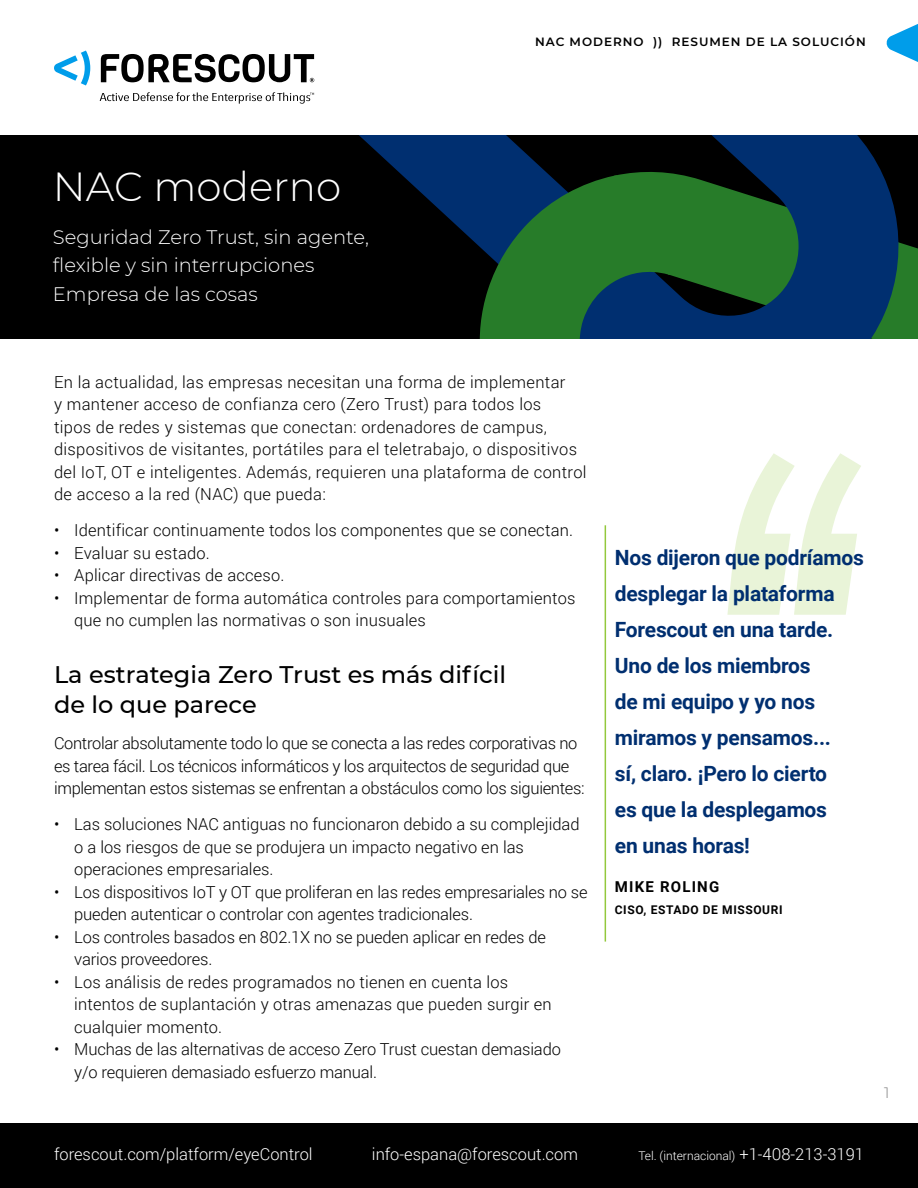
<style>
.page{position:relative;width:918px;height:1188px;background:#fff}
.page>*{position:absolute;margin:0;border:0;box-sizing:border-box;transform-origin:0 0}
.quotation_mark{font:italic 600px "Century Gothic Pro";color:#e9f4d8}
.Solution_Name{font:300 40.5px "Montserrat";color:#fff}
.subhead{font:500 24px/30px "Montserrat";color:#000}
.quote{font:700 21px/36px "Roboto";letter-spacing:-.01em;color:#002f70}
.Solution_Description{font:300 19.5px/28.5px "Montserrat";color:#fff}
.body_copy{font:300 16.5px/22.5px "Roboto";color:#000}
.body_copy-2{font:300 16.5px/22.5px "Roboto";letter-spacing:.02em;color:#000}
.body_copy-3{font:300 16.5px/22.5px "Roboto";letter-spacing:-.02em;color:#000}
.t1{font:300 16.5px "Roboto";color:#fff}
.quote_name{font:700 15px "Roboto";letter-spacing:.08em;color:#000}
.t2{font:300 15px "Montserrat";color:#808080}
.t3{font:300 12px "Roboto";color:#fff}
.brief_name_header{font:600 12px "Montserrat";letter-spacing:.08em;color:#000}
.quote_title{font:700 12px "Roboto";letter-spacing:.05em;color:#000}
.s1{font-size:16.5px}
</style>
<div class="page">
<div style="left:0;top:135px;width:918px;height:203px;background:#000"></div>
<svg style="left:359px;top:135px;width:83px;height:77px"></svg>
<svg style="left:442px;top:135px;width:439px;height:93px;fill:#002f70"></svg>
<svg style="left:459px;top:170px;width:459px;height:168px;background:#124d41"></svg>
<svg style="left:886px;top:24px;width:32px;height:38px"></svg>
<hr style="left:605px;top:525px;width:1px;height:417px;background:#93c83c">
<svg style="left:54px;top:51px;width:36px;height:34px"></svg>
<svg style="left:101px;top:54px;width:213px;height:29px"></svg>
<svg style="left:100px;top:92px;width:214px;height:12px"></svg>
<div style="left:0;top:1123px;width:918px;height:65px;background:#000"></div>
<p class="brief_name_header" style="left:535px;top:34px;width:332px">NAC MODERNO )) RESUMEN DE LA SOLUCIÓN</p>
<p class="Solution_Name" style="left:53px;top:159px;width:290px">NAC moderno</p>
<p class="Solution_Description" style="left:53px;top:222px;width:318px">Seguridad Zero Trust, sin agente, flexible y sin interrupciones<br>Empresa de las cosas</p>
<p class="body_copy-2" style="left:54px;top:370px;width:534px">En la actualidad, las empresas necesitan una forma de implementar<br>y mantener acceso de confianza cero (Zero Trust) para todos los<br>tipos de redes y sistemas que conectan: ordenadores de campus, dispositivos de visitantes, portátiles para el teletrabajo, o dispositivos del IoT, OT e inteligentes. Además, requieren una plataforma de control de acceso a la red (NAC) que pueda:</p>
<p class="body_copy" style="left:54px;top:519px;width:521px">• Identificar continuamente todos los componentes que se conectan.</p>
<p class="body_copy" style="left:54px;top:541px;width:157px">• Evaluar su estado.</p>
<p class="body_copy" style="left:54px;top:564px;width:232px">• Aplicar directivas de acceso.</p>
<p class="body_copy" style="left:74px;top:586px;width:503px;text-indent:-20px">• Implementar de forma automática controles para comportamientos que no cumplen las normativas o son inusuales</p>
<p class="subhead" style="left:54px;top:659px;width:454px">La estrategia Zero Trust es más difícil de lo que parece</p>
<p class="body_copy-3" style="left:54px;top:732px;width:532px">Controlar absolutamente todo lo que se conecta a las redes corporativas no es tarea fácil. Los técnicos informáticos y los arquitectos de seguridad que implementan estos sistemas se enfrentan a obstáculos como los siguientes:</p>
<p class="body_copy" style="left:74px;top:813px;width:507px;text-indent:-20px">• Las soluciones NAC antiguas no funcionaron debido a su complejidad o a los riesgos de que se produjera un impacto negativo en las operaciones empresariales.</p>
<p class="body_copy" style="left:74px;top:880px;width:515px;text-indent:-20px">• Los dispositivos IoT y OT que proliferan en las redes empresariales no se pueden autenticar o controlar con agentes tradicionales.</p>
<p class="body_copy" style="left:74px;top:925px;width:473px;text-indent:-20px">• Los controles basados en 802.1X no se pueden aplicar en redes de varios proveedores.</p>
<p class="body_copy" style="left:74px;top:970px;width:479px;text-indent:-20px">• Los análisis de redes programados no tienen en cuenta los intentos de suplantación y otras amenazas que pueden surgir en cualquier momento.</p>
<p class="body_copy" style="left:74px;top:1038px;width:488px;text-indent:-20px">• Muchas de las alternativas de acceso Zero Trust cuestan demasiado y/o requieren demasiado esfuerzo manual.</p>
<p class="quotation_mark" style="left:644px;top:320px;width:279px">‘‘</p>
<p class="quote" style="left:615px;top:539px;width:251px">Nos dijeron que podríamos desplegar la plataforma<br>Forescout en una tarde.<br>Uno de los miembros<br>de mi equipo y yo nos miramos y pensamos...<br>sí, claro. ¡Pero lo cierto<br>es que la desplegamos<br>en unas horas!</p>
<p class="quote_name" style="left:615px;top:876px;width:106px">MIKE ROLING</p>
<p class="quote_title" style="left:615px;top:901px;width:169px">CISO, ESTADO DE MISSOURI</p>
<p class="t1" style="left:54px;top:1143px;width:260px">forescout.com/platform/eyeControl</p>
<p class="t1" style="left:372px;top:1143px;width:208px">info-espana@forescout.com</p>
<p class="t3" style="left:638px;top:1148px;width:227px">Tel. (internacional) <span class="s1">+1-408-213-3191</span></p>
<p class="t2" style="left:884px;top:1082px;width:7px">1</p>
</div>
